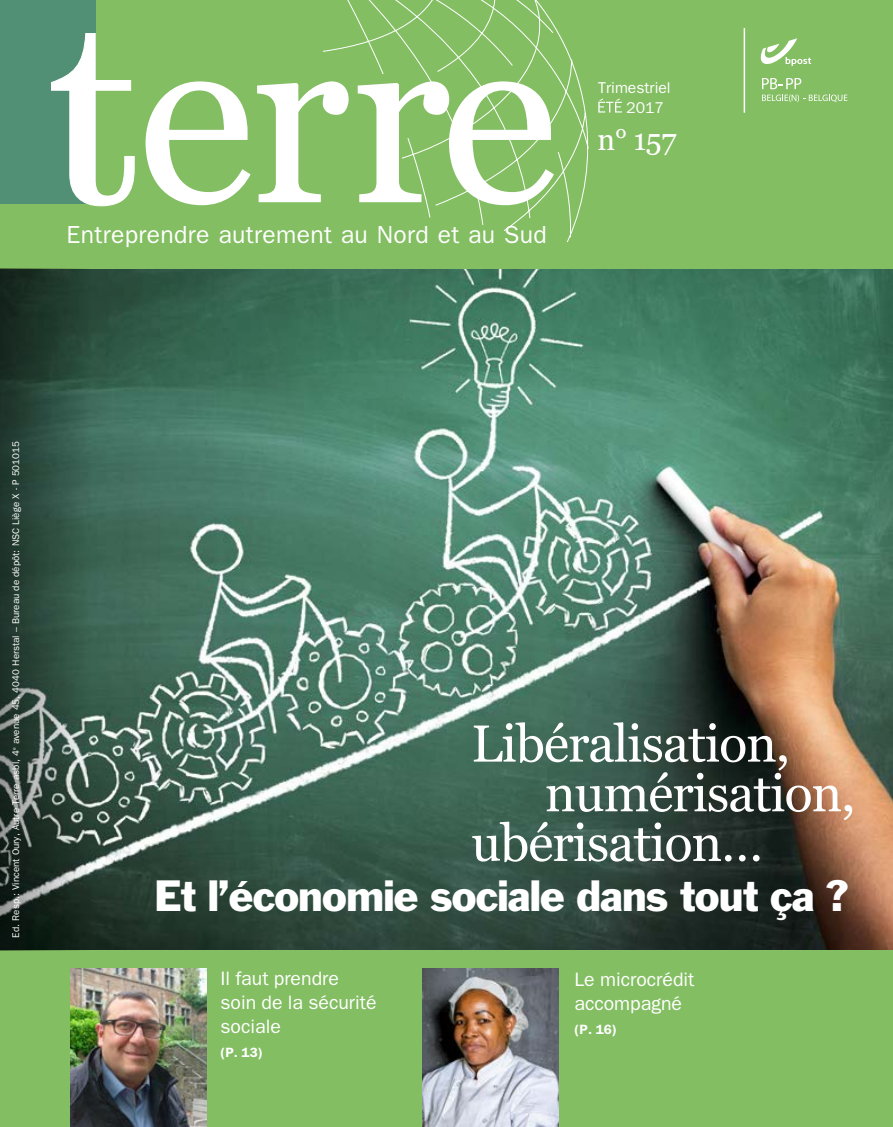
<style>
.page{position:relative;width:893px;height:1127px;background:#fff}
.page>*{position:absolute;margin:0;border:0;box-sizing:border-box;transform-origin:0 0}
.t1{font:52.05px "Georgia";letter-spacing:-.02em;color:#fff}
.t2{font:40.5px "Franklin Gothic";letter-spacing:-.02em;color:#fff}
.t3{font:30px "Georgia";color:#fff}
.t4{font:24.75px "Franklin Gothic";letter-spacing:.015em;color:#fff}
.t5{font:19.5px/24px "Franklin Gothic";color:#fff}
.t6{font:15.75px/19.5px "Franklin Gothic";color:#fff}
.t7{font:600 13.5px "Franklin Gothic";color:#fff}
.t8{font:9.75px "Franklin Gothic";color:#fff}
</style>
<div class="page">
<img style="left:0;top:268px;width:893px;height:683px">
<div style="left:0;top:0;width:893px;height:268px;background:#83be62"></div>
<div style="left:0;top:951px;width:893px;height:176px;background:#83be62"></div>
<div style="left:0;top:0;width:96px;height:204px;background:#529076"></div>
<svg style="left:146px;top:81px;width:54px;height:124px"></svg>
<svg style="left:51px;top:33px;width:84px;height:173px"></svg>
<svg style="left:200px;top:0;width:389px;height:242px"></svg>
<img style="left:422px;top:968px;width:136px;height:159px">
<svg style="left:598px;top:98px;width:24px;height:15px"></svg>
<svg style="left:760px;top:38px;width:51px;height:28px"></svg>
<svg style="left:762px;top:78px;width:85px;height:24px"></svg>
<hr style="left:744px;top:28px;width:1px;height:85px;background:#fff">
<img style="left:70px;top:968px;width:137px;height:159px">
<svg style="left:0;top:269px;width:103px;height:682px"></svg>
<h3 class="t4" style="left:67px;top:221px;width:482px">Entreprendre autrement au Nord et au Sud</h3>
<h3 class="t6" style="left:626px;top:78px;width:46px;text-indent:-28px">Trimestriel<br>2017</h3>
<h3 class="t3" style="left:598px;top:118px;width:80px">n° 157</h3>
<p class="t8" style="left:10px;top:937px;width:498px;rotate:-90deg">Ed. Resp.: Vincent Oury, Autre Terre asbl, 4<sup>e</sup> avenue 45, 4040 Herstal – Bureau de dépôt: NSC Liège X - P 501015</p>
<h1 class="t1" style="left:471px;top:706px;width:320px">Libéralisation,</h1>
<h1 class="t1" style="left:545px;top:755px;width:312px">numérisation,</h1>
<h1 class="t1" style="left:471px;top:805px;width:293px">ubérisation…</h1>
<h2 class="t2" style="left:154px;top:870px;width:695px">Et l’économie sociale dans tout ça ?</h2>
<h3 class="t5" style="left:220px;top:966px;width:158px">Il faut prendre soin de la sécurité sociale</h3>
<h3 class="t7" style="left:220px;top:1045px;width:44px">(P. 13)</h3>
<h3 class="t5" style="left:574px;top:966px;width:121px">Le microcrédit accompagné</h3>
<h3 class="t7" style="left:574px;top:1021px;width:44px">(P. 16)</h3>
</div>
